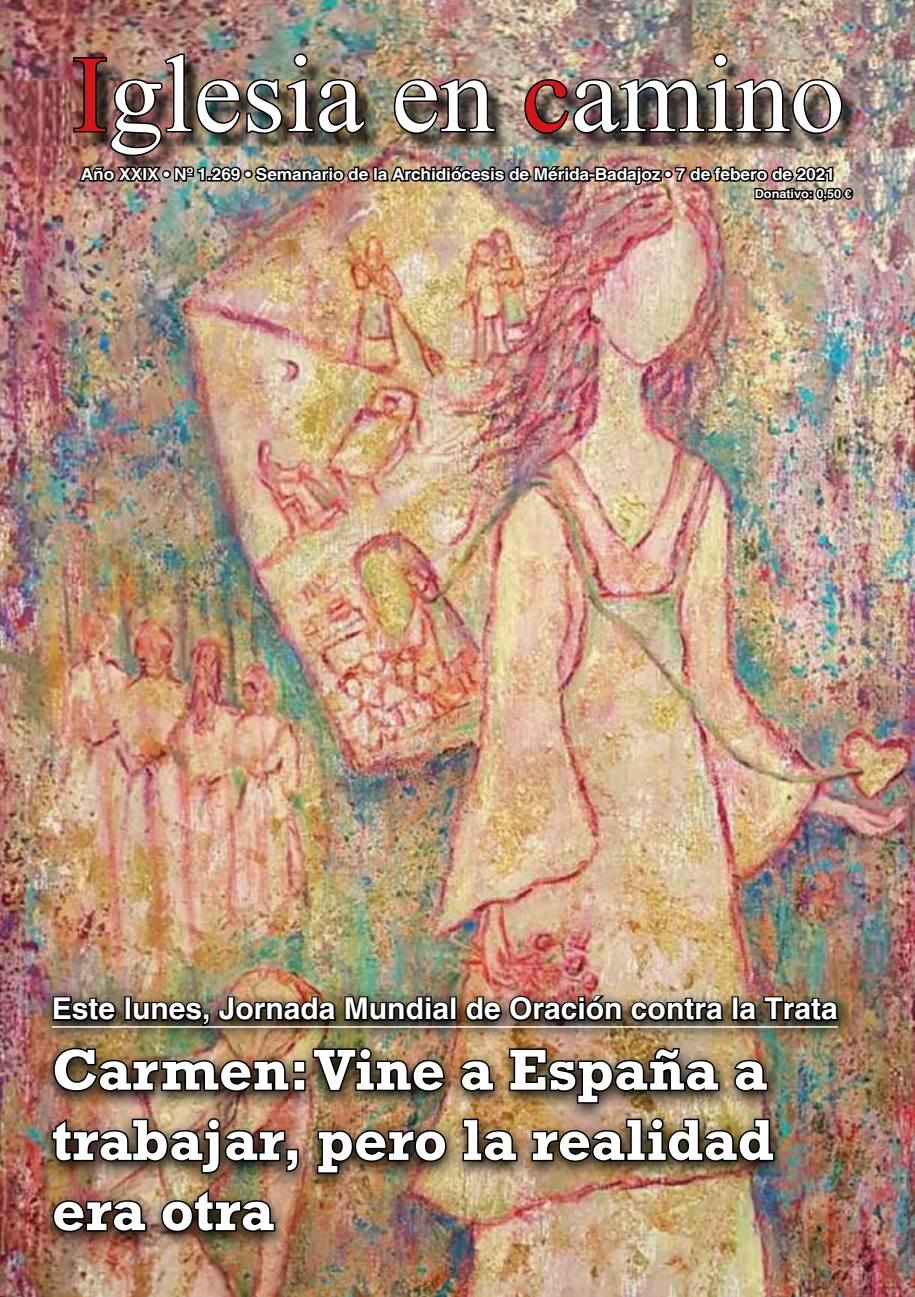
<style>
.page{position:relative;width:915px;height:1297px;background:#fff}
.page>*{position:absolute;margin:0;border:0;box-sizing:border-box;transform-origin:0 0}
.t1{font:109.5px "Times New Roman";color:#fff}
.t2{font:700 58.5px/70.2px "Rockwell";color:#fff;text-align:justify}
.t3{font:700 30px "Helvetica";color:#fff}
.t4{font:700 16.5px "Helvetica";letter-spacing:-.005em;color:#fff;scale:1.05 1}
.t5{font:700 12px "Helvetica";color:#fff;scale:1.05 1}
.s1{color:#cd171a}
</style>
<div class="page">
<img style="left:0;top:0;width:914px;height:1297px">
<img style="left:71px;top:51px;width:784px;height:156px">
<img style="left:39px;top:986px;width:813px;height:264px">
<hr style="left:52px;top:1026px;width:785px;height:2px;background:#fff">
<svg style="left:51px;top:995px;width:68px;height:29px;background:#2a241e"></svg>
<div style="left:124px;top:996px;width:7px;height:25px;border:3px solid #000"></div>
<img style="left:131px;top:995px;width:206px;height:33px">
<img style="left:343px;top:974px;width:108px;height:54px">
<div style="left:449px;top:996px;width:7px;height:25px;border:3px solid #000"></div>
<img style="left:463px;top:994px;width:261px;height:30px">
<div style="left:731px;top:996px;width:7px;height:25px;border:3px solid #000"></div>
<svg style="left:737px;top:995px;width:102px;height:29px;background:#342b20"></svg>
<img style="left:52px;top:1045px;width:395px;height:49px">
<svg style="left:457px;top:1058px;width:39px;height:35px"></svg>
<img style="left:507px;top:1046px;width:213px;height:59px">
<svg style="left:731px;top:1058px;width:38px;height:35px"></svg>
<img style="left:50px;top:1116px;width:250px;height:59px">
<img style="left:315px;top:1128px;width:133px;height:47px">
<svg style="left:461px;top:1117px;width:58px;height:47px;background:#534028"></svg>
<img style="left:530px;top:1116px;width:245px;height:48px">
<svg style="left:51px;top:1198px;width:97px;height:36px;background:#37251d"></svg>
<img style="left:160px;top:1186px;width:117px;height:48px">
<h1 class="t1" style="left:72px;top:17px;width:774px"><span class="s1">I</span>glesia en <span class="s1">c</span>amino</h1>
<p class="t5" style="left:754px;top:186px;width:94px">Donativo: 0,50 €</p>
<p class="t4" style="left:81px;top:164px;width:719px">Año XXIX • Nº 1.269 • Semanario de la Archidiócesis de Mérida-Badajoz • 7 de febero de 2021</p>
<h3 class="t3" style="left:52px;top:990px;width:787px">Este lunes, Jornada Mundial de Oración contra la Trata</h3>
<h2 class="t2" style="left:52px;top:1035px;width:723px">Carmen: Vine a España a trabajar, pero la realidad era otra</h2>
</div>
